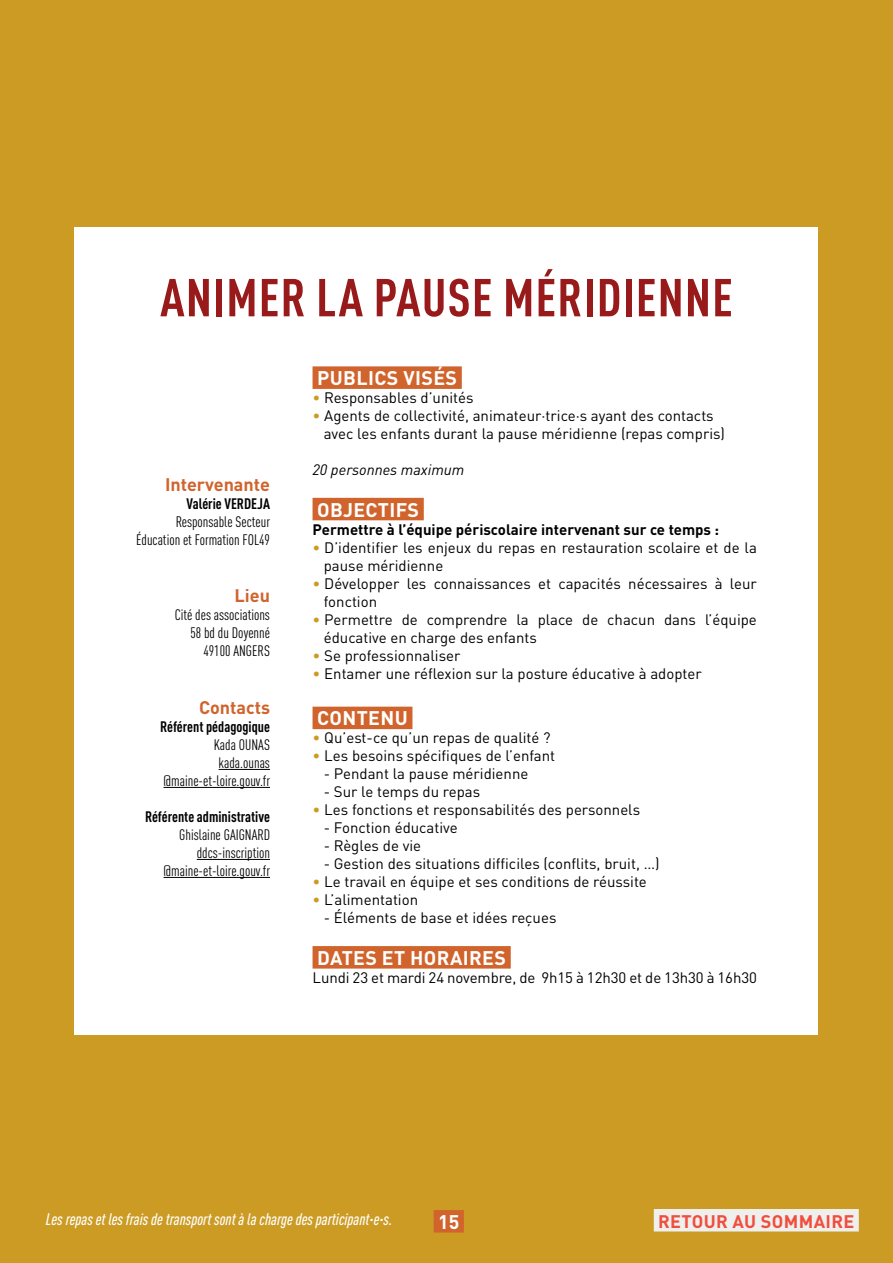
<style>
.page{position:relative;width:893px;height:1263px;background:#cc9b23}
.page>*{position:absolute;margin:0;border:0;box-sizing:border-box;transform-origin:0 0}
.t1{font:700 condensed 52.5px "DIN Pro";letter-spacing:.02em;color:#981a1b}
.t2{font:700 19.5px "DIN Pro";letter-spacing:.02em;color:#fff}
.t3{font:700 18px "DIN Pro";color:#d0642c}
.t4{font:700 18px "DIN Pro";letter-spacing:.02em;color:#f04e3e}
.t5{font:italic 500 condensed 16.5px "DIN Pro";color:#fff}
.t6{font:15px/18px "DIN Pro";color:#000}
.t7{font:condensed 15px/18px "DIN Pro";color:#000;text-align:right}
.t8{font:700 condensed 15px "DIN Pro";color:#000}
.t9{font:700 15px "DIN Pro";color:#000}
.t10{font:italic 15px "DIN Pro";color:#000}
.s1{color:#cc9b23}
</style>
<div class="page">
<div style="left:434px;top:1210px;width:30px;height:22px;background:#d0642c"></div>
<div style="left:75px;top:228px;width:743px;height:807px;background:#fff"></div>
<div style="left:313px;top:366px;width:149px;height:23px;background:#d0642c"></div>
<div style="left:313px;top:498px;width:111px;height:22px;background:#d0642c"></div>
<div style="left:313px;top:707px;width:99px;height:22px;background:#d0642c"></div>
<div style="left:313px;top:946px;width:198px;height:22px;background:#d0642c"></div>
<hr style="left:219px;top:769px;width:51px;height:1px;background:#000">
<hr style="left:164px;top:787px;width:106px;height:1px;background:#000">
<hr style="left:197px;top:859px;width:73px;height:1px;background:#000">
<hr style="left:164px;top:877px;width:106px;height:1px;background:#000">
<div style="left:654px;top:1209px;width:205px;height:22px;background:#eff0ee"></div>
<h1 class="t1" style="left:160px;top:258px;width:574px">Animer la pause méridienne</h1>
<p class="t3" style="left:165px;top:469px;width:107px">I ntervenante</p>
<p class="t8" style="left:186px;top:492px;width:85px">Valérie VERDEJA</p>
<p class="t7" style="left:136px;top:511px;width:135px">Responsable Secteur<br>Éducation et Formation FOL49</p>
<p class="t3" style="left:235px;top:581px;width:37px">Lieu</p>
<p class="t7" style="left:175px;top:605px;width:97px">Cité des associations<br>58 bd du Doyenné<br>49100 ANGERS</p>
<p class="t3" style="left:199px;top:692px;width:73px">Contacts</p>
<p class="t8" style="left:160px;top:715px;width:111px">Référent pédagogique</p>
<p class="t7" style="left:164px;top:735px;width:108px">Kada OUNAS kada.ounas @maine-et-loire.gouv.fr</p>
<p class="t8" style="left:145px;top:805px;width:126px">Référente administrative</p>
<p class="t7" style="left:164px;top:825px;width:108px">Ghislaine GAIGNARD ddcs-inscription @maine-et-loire.gouv.fr</p>
<h2 class="t2" style="left:317px;top:362px;width:141px">Publics visés</h2>
<p class="t6" style="left:313px;top:387px;width:163px"><span class="s1">•</span> Responsables d’unités</p>
<p class="t6" style="left:324px;top:405px;width:403px;text-indent:-11px"><span class="s1">•</span> Agents de collectivité, animateur·trice·s ayant des contacts avec les enfants durant la pause méridienne (repas compris)</p>
<p class="t10" style="left:313px;top:458px;width:153px">20 personnes maximum</p>
<h2 class="t2" style="left:317px;top:493px;width:103px">Objectifs</h2>
<p class="t9" style="left:313px;top:517px;width:408px">Permettre à l’équipe périscolaire intervenant sur ce temps :</p>
<p class="t6" style="left:324px;top:537px;width:435px;text-indent:-11px"><span class="s1">•</span> D’identifier les enjeux du repas en restauration scolaire et de la pause méridienne</p>
<p class="t6" style="left:324px;top:573px;width:435px;text-indent:-11px"><span class="s1">•</span> Développer les connaissances et capacités nécessaires à leur fonction</p>
<p class="t6" style="left:324px;top:609px;width:435px;text-indent:-11px"><span class="s1">•</span> Permettre de comprendre la place de chacun dans l’équipe éducative en charge des enfants</p>
<p class="t6" style="left:313px;top:645px;width:149px"><span class="s1">•</span> Se professionnaliser</p>
<p class="t6" style="left:313px;top:663px;width:391px"><span class="s1">•</span> Entamer une réflexion sur la posture éducative à adopter</p>
<h2 class="t2" style="left:317px;top:702px;width:92px">contenu</h2>
<p class="t6" style="left:313px;top:727px;width:240px"><span class="s1">•</span> Qu’est-ce qu’un repas de qualité ?</p>
<p class="t6" style="left:313px;top:745px;width:244px"><span class="s1">•</span> Les besoins spécifiques de l’enfant</p>
<p class="t6" style="left:324px;top:763px;width:206px">- Pendant la pause méridienne</p>
<p class="t6" style="left:324px;top:781px;width:158px">- Sur le temps du repas</p>
<p class="t6" style="left:313px;top:799px;width:329px"><span class="s1">•</span> Les fonctions et responsabilités des personnels</p>
<p class="t6" style="left:324px;top:817px;width:135px">- Fonction éducative</p>
<p class="t6" style="left:324px;top:835px;width:99px">- Règles de vie</p>
<p class="t6" style="left:324px;top:853px;width:337px">- Gestion des situations difficiles (conflits, bruit, …)</p>
<p class="t6" style="left:313px;top:871px;width:336px"><span class="s1">•</span> Le travail en équipe et ses conditions de réussite</p>
<p class="t6" style="left:313px;top:889px;width:107px"><span class="s1">•</span> L’alimentation</p>
<p class="t6" style="left:324px;top:907px;width:234px">- Éléments de base et idées reçues</p>
<h2 class="t2" style="left:317px;top:941px;width:190px">Dates et horaires</h2>
<p class="t6" style="left:313px;top:967px;width:446px">Lundi 23 et mardi 24 novembre, de 9h15 à 12h30 et de 13h30 à 16h30</p>
<p class="t5" style="left:46px;top:1206px;width:348px">Les repas et les frais de transport sont à la charge des participant·e·s.</p>
<h2 class="t2" style="left:438px;top:1205px;width:23px">15</h2>
<p class="t4" style="left:658px;top:1206px;width:198px">Retour au sommaire</p>
</div>
